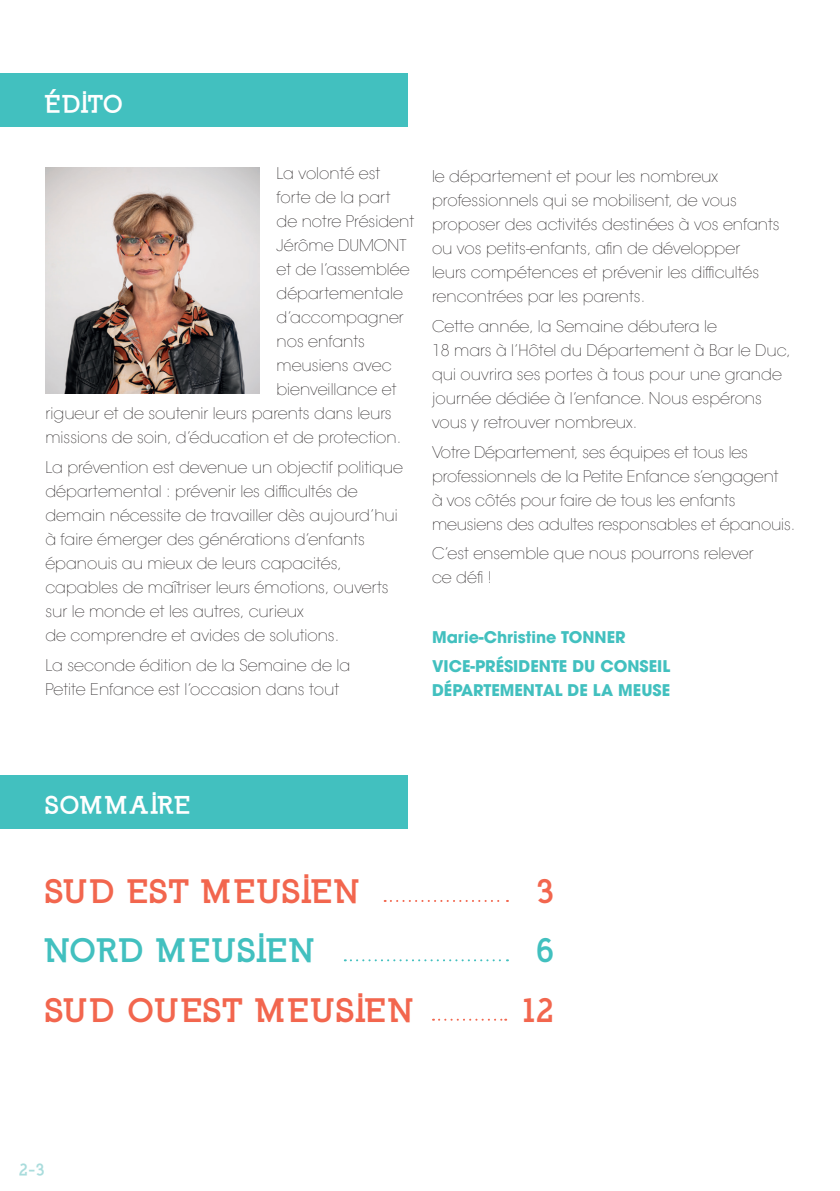
<style>
.page{position:relative;width:840px;height:1191px;background:#fff}
.page>*{position:absolute;margin:0;border:0;box-sizing:border-box;transform-origin:0 0}
.t1{font:900 32px "Nilland";letter-spacing:.015em;color:#f2664e}
.t2{font:900 32px "Nilland";letter-spacing:.05em;color:#42c0bf}
.t3{font:900 24px "Nilland";letter-spacing:.05em;color:#fff}
.t4{font:900 24px "Nilland";letter-spacing:.015em;color:#fff}
.t5{font:200 16px/24px "ITC Avant Garde Std";color:#231f20}
.t6{font:700 16px/29.6px "ITC Avant Garde Std";color:#42c0bf}
.t7{font:900 16px "Nilland";color:#a9dcdc}
</style>
<div class="page">
<hr style="left:839px;top:155px;width:1px;height:54px;background:#f2664e">
<img style="left:45px;top:167px;width:214px;height:227px">
<div style="left:0;top:74px;width:408px;height:53px;background:#42c0bf"></div>
<div style="left:0;top:775px;width:408px;height:53px;background:#42c0bf"></div>
<svg style="left:433px;top:1018px;width:73px;height:2px"></svg>
<svg style="left:344px;top:959px;width:163px;height:2px"></svg>
<svg style="left:384px;top:900px;width:123px;height:2px"></svg>
<h2 class="t4" style="left:45px;top:89px;width:80px">ÉDITO</h2>
<p class="t5" style="left:276px;top:162px;width:105px">La volonté est</p>
<p class="t5" style="left:276px;top:186px;width:115px">forte de la part</p>
<p class="t5" style="left:276px;top:210px;width:139px">de notre Président</p>
<p class="t5" style="left:276px;top:234px;width:131px">Jérôme DUMONT</p>
<p class="t5" style="left:276px;top:258px;width:135px">et de l’assemblée</p>
<p class="t5" style="left:276px;top:282px;width:128px">départementale</p>
<p class="t5" style="left:276px;top:306px;width:129px">d’accompagner</p>
<p class="t5" style="left:276px;top:330px;width:90px">nos enfants</p>
<p class="t5" style="left:276px;top:354px;width:116px">meusiens avec</p>
<p class="t5" style="left:276px;top:378px;width:121px">bienveillance et</p>
<p class="t5" style="left:45px;top:402px;width:347px">rigueur et de soutenir leurs parents dans leurs</p>
<p class="t5" style="left:45px;top:426px;width:357px">missions de soin, d’éducation et de protection.</p>
<p class="t5" style="left:45px;top:455px;width:359px">La prévention est devenue un objectif politique départemental : prévenir les difficultés de demain nécessite de travailler dès aujourd’hui à faire émerger des générations d’enfants épanouis au mieux de leurs capacités, capables de maîtriser leurs émotions, ouverts sur le monde et les autres, curieux<br>de comprendre et avides de solutions.</p>
<p class="t5" style="left:45px;top:653px;width:306px">La seconde édition de la Semaine de la<br>Petite Enfance est l’occasion dans tout</p>
<p class="t5" style="left:432px;top:165px;width:349px">le département et pour les nombreux professionnels qui se mobilisent, de vous proposer des activités destinées à vos enfants ou vos petits-enfants, afin de développer<br>leurs compétences et prévenir les difficultés rencontrées par les parents.</p>
<p class="t5" style="left:432px;top:314px;width:360px">Cette année, la Semaine débutera le<br>18 mars à l’Hôtel du Département à Bar le Duc, qui ouvrira ses portes à tous pour une grande journée dédiée à l’enfance. Nous espérons vous y retrouver nombreux.</p>
<p class="t5" style="left:432px;top:440px;width:364px">Votre Département, ses équipes et tous les professionnels de la Petite Enfance s’engagent<br>à vos côtés pour faire de tous les enfants meusiens des adultes responsables et épanouis.</p>
<p class="t5" style="left:432px;top:542px;width:323px">C’est ensemble que nous pourrons relever ce défi !</p>
<p class="t6" style="left:432px;top:622px;width:239px">Marie-Christine TONNER<br>VICE-PRÉSIDENTE DU CONSEIL</p>
<p class="t6" style="left:432px;top:675px;width:239px">DÉPARTEMENTAL DE LA MEUSE</p>
<h2 class="t3" style="left:45px;top:790px;width:147px">SOMMAIRE</h2>
<h1 class="t1" style="left:45px;top:871px;width:316px">SUD EST MEUSIEN</h1>
<h1 class="t2" style="left:45px;top:930px;width:271px">NORD MEUSIEN</h1>
<h1 class="t1" style="left:45px;top:989px;width:370px">SUD OUEST MEUSIEN</h1>
<h1 class="t1" style="left:536px;top:871px;width:20px">3</h1>
<h1 class="t2" style="left:536px;top:930px;width:20px">6</h1>
<h1 class="t1" style="left:520px;top:989px;width:36px">12</h1>
<p class="t7" style="left:19px;top:1159px;width:28px">2-3</p>
</div>
